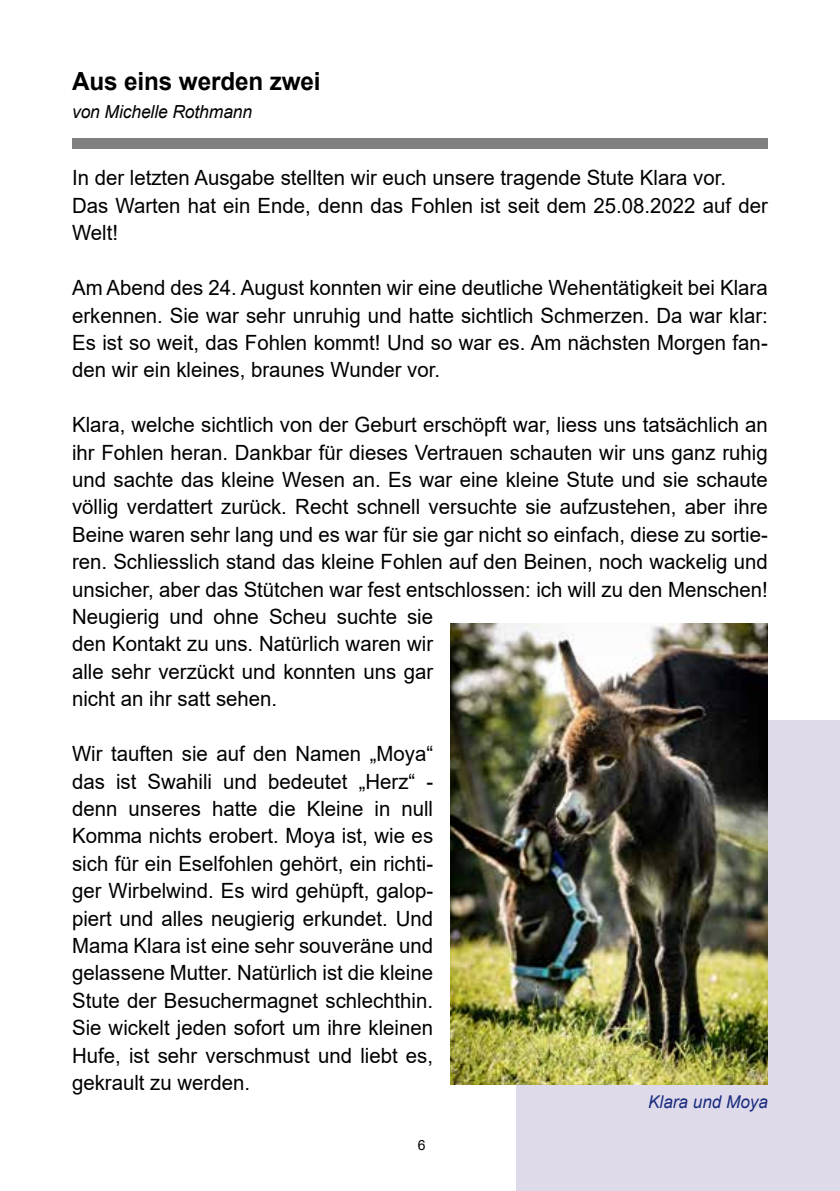
<style>
.page{position:relative;width:840px;height:1191px;background:#fff}
.page>*{position:absolute;margin:0;border:0;box-sizing:border-box;transform-origin:0 0}
.t1{font:700 25px "Arial";letter-spacing:-.005em;color:#000}
.t2{font:21px/27.4px "Arial";color:#000}
.t3{font:italic 18px "Arial";letter-spacing:-.005em;color:#000}
.t4{font:italic 17.6px "Arial";color:#1a2c7f}
.t5{font:14px "Arial";color:#000}
</style>
<div class="page">
<div style="left:516px;top:720px;width:323px;height:471px;background:#dedaea"></div>
<div style="left:72px;top:138px;width:695px;height:11px;background:#808080"></div>
<img style="left:450px;top:624px;width:317px;height:460px">
<p class="t1" style="left:72px;top:64px;width:250px">Aus eins werden zwei</p>
<p class="t3" style="left:72px;top:100px;width:181px">von Michelle Rothmann</p>
<p class="t2" style="left:72px;top:164px;width:696px">In der letzten Ausgabe stellten wir euch unsere tragende Stute Klara vor.<br>Das Warten hat ein Ende, denn das Fohlen ist seit dem 25.08.2022 auf der<br>Welt!</p>
<p class="t2" style="left:72px;top:274px;width:697px;text-align:justify">Am Abend des 24. August konnten wir eine deutliche Wehentätigkeit bei Klara erkennen. Sie war sehr unruhig und hatte sichtlich Schmerzen. Da war klar:<br>Es ist so weit, das Fohlen kommt! Und so war es. Am nächsten Morgen fan&shy;den wir ein kleines, braunes Wunder vor.</p>
<p class="t2" style="left:72px;top:411px;width:697px">Klara, welche sichtlich von der Geburt erschöpft war, liess uns tatsächlich an ihr Fohlen heran. Dankbar für dieses Vertrauen schauten wir uns ganz ruhig und sachte das kleine Wesen an. Es war eine kleine Stute und sie schaute völlig verdattert zurück. Recht schnell versuchte sie aufzustehen, aber ihre Beine waren sehr lang und es war für sie gar nicht so einfach, diese zu sortie&shy;ren. Schliesslich stand das kleine Fohlen auf den Beinen, noch wackelig und unsicher, aber das Stütchen war fest entschlossen: ich will zu den Menschen!<br>Neugierig und ohne Scheu suchte sie<br>den Kontakt zu uns. Natürlich waren wir<br>alle sehr verzückt und konnten uns gar<br>nicht an ihr satt sehen.</p>
<p class="t2" style="left:72px;top:740px;width:362px;text-align:justify">Wir tauften sie auf den Namen „Moya“ das ist Swahili und bedeutet „Herz“ - denn unseres hatte die Kleine in null Komma nichts erobert. Moya ist, wie es sich für ein Eselfohlen gehört, ein richti&shy;ger Wirbelwind. Es wird gehüpft, galop&shy;piert und alles neugierig erkundet. Und Mama Klara ist eine sehr souveräne und gelassene Mutter. Natürlich ist die kleine Stute der Besuchermagnet schlechthin.<br>Sie wickelt jeden sofort um ihre kleinen Hufe, ist sehr verschmust und liebt es, gekrault zu werden.</p>
<p class="t4" style="left:647px;top:1090px;width:121px">Klara und Moya</p>
<p class="t5" style="left:417px;top:1135px;width:9px">6</p>
</div>
